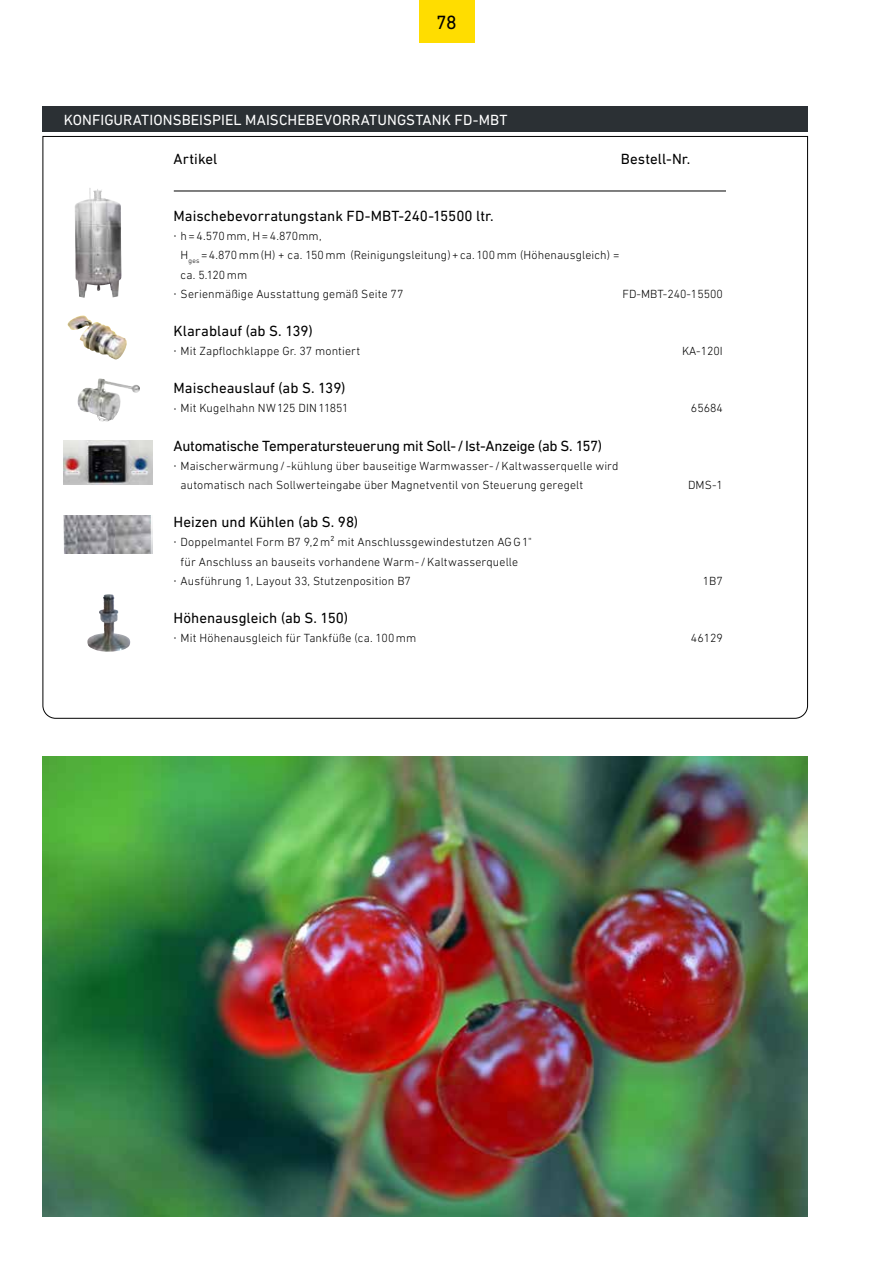
<style>
.page{position:relative;width:893px;height:1263px;background:#fff}
.page>*{position:absolute;margin:0;border:0;box-sizing:border-box;transform-origin:0 0}
.t1{font:19.5px "DIN Next LT Pro";color:#000}
.t2{font:15px "DIN Next LT Pro";color:#000}
.t3{font:15px "DIN Next LT Pro";letter-spacing:-.02em;color:#000}
.t4{font:15px "DIN Next LT Pro";letter-spacing:.005em;color:#fff}
.t5{font:300 12px/19.2px "DIN Next LT Pro";letter-spacing:.01em;color:#000}
.s1{font-size:15px}
</style>
<div class="page">
<img style="left:43px;top:757px;width:765px;height:459px">
<svg style="left:42px;top:136px;width:766px;height:583px"></svg>
<div style="left:43px;top:106px;width:765px;height:26px;background:#2b3034"></div>
<img style="left:87px;top:595px;width:43px;height:58px">
<img style="left:63px;top:441px;width:89px;height:44px">
<img style="left:63px;top:516px;width:89px;height:38px">
<div style="left:726px;top:144px;width:62px;height:565px;background:#fff"></div>
<div style="left:174px;top:658px;width:594px;height:56px;background:#fff"></div>
<div style="left:419px;top:0;width:55px;height:43px;background:#fd0"></div>
<h1 class="t1" style="left:436px;top:11px;width:22px">78</h1>
<p class="t4" style="left:64px;top:112px;width:445px">KONFIGURATIONSBEISPIEL MAISCHEBEVORRATUNGSTANK FD-MBT</p>
<p class="t2" style="left:174px;top:150px;width:45px">Artikel</p>
<p class="t2" style="left:621px;top:150px;width:71px">Bestell-Nr.</p>
<p class="t2" style="left:174px;top:207px;width:322px">Maischebevorratungstank FD-MBT-240-15500 ltr.</p>
<p class="t5" style="left:174px;top:226px;width:149px"><span class="s1">·</span> h=4.570mm, H=4.870mm,</p>
<p class="t5" style="left:181px;top:246px;width:440px">H<sub>ges</sub> =4.870mm(H) + ca. 150mm (Reinigungsleitung)+ca.100mm (Höhenausgleich) =</p>
<p class="t5" style="left:181px;top:265px;width:68px">ca. 5.120mm</p>
<p class="t5" style="left:174px;top:284px;width:231px"><span class="s1">·</span> Serienmäßige Ausstattung gemäß Seite 77</p>
<p class="t5" style="left:623px;top:284px;width:166px">FD-MBT-240-15500 28.140,00</p>
<p class="t2" style="left:174px;top:322px;width:141px">Klarablauf (ab S. 139)</p>
<p class="t5" style="left:174px;top:341px;width:188px"><span class="s1">·</span> Mit Zapflochklappe Gr. 37 montiert</p>
<p class="t5" style="left:682px;top:341px;width:42px">KA-120I</p>
<p class="t2" style="left:174px;top:380px;width:173px">Maischeauslauf (ab S. 139)</p>
<p class="t5" style="left:174px;top:399px;width:177px"><span class="s1">·</span> Mit Kugelhahn NW125 DIN11851</p>
<p class="t5" style="left:691px;top:399px;width:33px">65684</p>
<p class="t3" style="left:174px;top:437px;width:430px">Automatische Temperatursteuerung mit Soll-/Ist-Anzeige (ab S. 157)</p>
<p class="t5" style="left:181px;top:456px;width:440px;text-indent:-7px"><span class="s1">·</span> Maischerwärmung/ -kühlung über bauseitige Warmwasser- /Kaltwasserquelle wird automatisch nach Sollwerteingabe über Magnetventil von Steuerung geregelt</p>
<p class="t5" style="left:688px;top:475px;width:36px">DMS-1</p>
<p class="t2" style="left:174px;top:513px;width:186px">Heizen und Kühlen (ab S. 98)</p>
<p class="t5" style="left:174px;top:533px;width:360px"><span class="s1">·</span> Doppelmantel Form B7 9,2m² mit Anschlussgewindestutzen AGG1"</p>
<p class="t5" style="left:181px;top:552px;width:339px">für Anschluss an bauseits vorhandene Warm- /Kaltwasserquelle</p>
<p class="t5" style="left:174px;top:571px;width:239px"><span class="s1">·</span> Ausführung 1, Layout 33, Stutzenposition B7</p>
<p class="t5" style="left:703px;top:571px;width:21px">1B7</p>
<p class="t2" style="left:174px;top:609px;width:176px">Höhenausgleich (ab S. 150)</p>
<p class="t5" style="left:174px;top:628px;width:244px"><span class="s1">·</span> Mit Höhenausgleich für Tankfüße (ca. 100mm</p>
<p class="t5" style="left:691px;top:628px;width:33px">46129</p>
</div>
